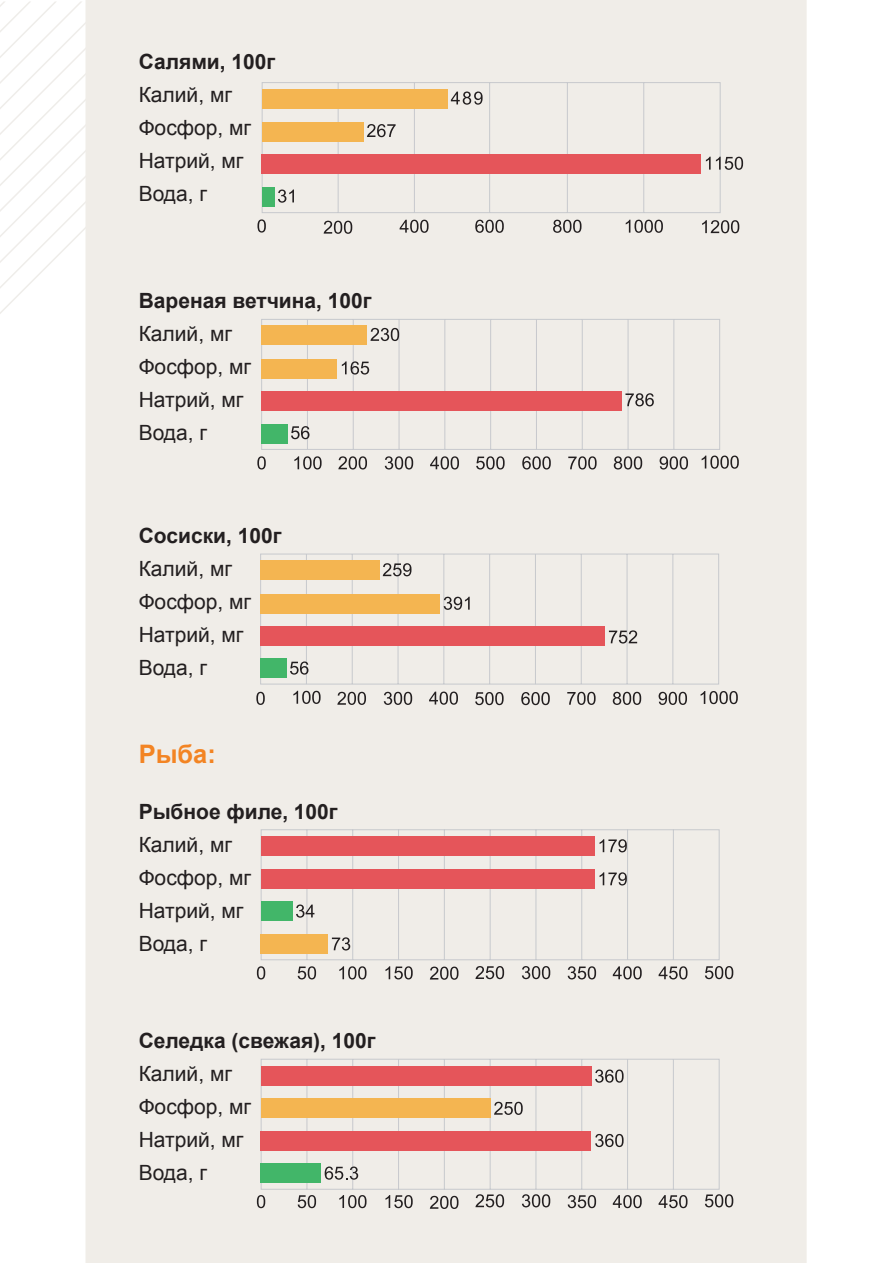
<style>
.page{position:relative;width:893px;height:1263px;background:#fff}
.page>*{position:absolute;margin:0;border:0;box-sizing:border-box;transform-origin:0 0}
.t1{font:700 25.5px "Arial";color:#f38423}
.t2{font:21px "Arial";color:#231f20}
.t3{font:700 21px "Arial";color:#231f20}
</style>
<div class="page">
<svg style="left:0;top:1px;width:86px;height:1184px"></svg>
<div style="left:86px;top:0;width:721px;height:1263px;background:#f0ede8"></div>
<svg style="left:260px;top:1058px;width:460px;height:132px;background:#ede9e5"></svg>
<svg style="left:257px;top:1195px;width:8px;height:13px"></svg>
<svg style="left:298px;top:1195px;width:18px;height:13px"></svg>
<svg style="left:339px;top:1195px;width:27px;height:13px"></svg>
<svg style="left:385px;top:1195px;width:28px;height:13px"></svg>
<svg style="left:430px;top:1196px;width:28px;height:13px"></svg>
<svg style="left:475px;top:1194px;width:29px;height:13px"></svg>
<svg style="left:522px;top:1194px;width:28px;height:13px"></svg>
<svg style="left:568px;top:1195px;width:28px;height:13px"></svg>
<svg style="left:613px;top:1195px;width:29px;height:13px"></svg>
<svg style="left:659px;top:1195px;width:28px;height:13px"></svg>
<svg style="left:705px;top:1194px;width:28px;height:13px"></svg>
<div style="left:261px;top:1098px;width:230px;height:20px;background:#f4b551"></div>
<svg style="left:494px;top:1102px;width:29px;height:13px"></svg>
<div style="left:261px;top:1163px;width:60px;height:20px;background:#42b669"></div>
<svg style="left:325px;top:1166px;width:33px;height:14px"></svg>
<div style="left:261px;top:1131px;width:330px;height:20px;background:#e5555a"></div>
<svg style="left:595px;top:1134px;width:29px;height:13px"></svg>
<div style="left:261px;top:1066px;width:330px;height:19px;background:#e5555a"></div>
<svg style="left:595px;top:1069px;width:29px;height:14px"></svg>
<div style="left:261px;top:82px;width:460px;height:131px;background:#f0ede8"></div>
<svg style="left:257px;top:219px;width:9px;height:14px"></svg>
<svg style="left:324px;top:221px;width:28px;height:13px"></svg>
<svg style="left:400px;top:220px;width:29px;height:13px"></svg>
<svg style="left:475px;top:220px;width:29px;height:13px"></svg>
<svg style="left:553px;top:220px;width:28px;height:13px"></svg>
<svg style="left:626px;top:220px;width:37px;height:13px"></svg>
<svg style="left:702px;top:220px;width:37px;height:13px"></svg>
<div style="left:262px;top:122px;width:101px;height:19px;background:#f4b551"></div>
<svg style="left:367px;top:124px;width:29px;height:13px"></svg>
<div style="left:262px;top:187px;width:12px;height:20px;background:#42b669"></div>
<svg style="left:278px;top:190px;width:16px;height:13px"></svg>
<div style="left:262px;top:154px;width:439px;height:20px;background:#e5555a"></div>
<svg style="left:706px;top:157px;width:37px;height:13px"></svg>
<div style="left:262px;top:89px;width:186px;height:20px;background:#f4b551"></div>
<svg style="left:451px;top:92px;width:32px;height:13px"></svg>
<div style="left:261px;top:319px;width:459px;height:131px;background:#f0ede8"></div>
<svg style="left:257px;top:456px;width:9px;height:13px"></svg>
<svg style="left:294px;top:456px;width:28px;height:13px"></svg>
<svg style="left:338px;top:456px;width:29px;height:13px"></svg>
<svg style="left:385px;top:456px;width:28px;height:13px"></svg>
<svg style="left:430px;top:456px;width:29px;height:13px"></svg>
<svg style="left:476px;top:456px;width:29px;height:13px"></svg>
<svg style="left:522px;top:456px;width:29px;height:13px"></svg>
<svg style="left:568px;top:456px;width:29px;height:13px"></svg>
<svg style="left:614px;top:456px;width:28px;height:13px"></svg>
<svg style="left:660px;top:456px;width:28px;height:13px"></svg>
<svg style="left:702px;top:456px;width:37px;height:13px"></svg>
<div style="left:261px;top:424px;width:26px;height:19px;background:#42b669"></div>
<svg style="left:291px;top:426px;width:18px;height:13px"></svg>
<div style="left:261px;top:391px;width:361px;height:20px;background:#e5555a"></div>
<svg style="left:625px;top:393px;width:29px;height:13px"></svg>
<div style="left:261px;top:326px;width:106px;height:19px;background:#f4b551"></div>
<svg style="left:370px;top:328px;width:29px;height:13px"></svg>
<div style="left:261px;top:359px;width:76px;height:20px;background:#f4b551"></div>
<svg style="left:342px;top:361px;width:27px;height:14px"></svg>
<svg style="left:260px;top:553px;width:459px;height:132px;background:#eeeae5"></svg>
<svg style="left:256px;top:692px;width:9px;height:13px"></svg>
<svg style="left:293px;top:691px;width:28px;height:13px"></svg>
<svg style="left:337px;top:692px;width:29px;height:13px"></svg>
<svg style="left:384px;top:692px;width:28px;height:13px"></svg>
<svg style="left:429px;top:691px;width:29px;height:14px"></svg>
<svg style="left:475px;top:692px;width:29px;height:13px"></svg>
<svg style="left:521px;top:692px;width:29px;height:13px"></svg>
<svg style="left:567px;top:692px;width:29px;height:13px"></svg>
<svg style="left:613px;top:692px;width:28px;height:13px"></svg>
<svg style="left:659px;top:692px;width:28px;height:13px"></svg>
<svg style="left:701px;top:691px;width:37px;height:13px"></svg>
<div style="left:260px;top:658px;width:26px;height:20px;background:#42b669"></div>
<svg style="left:290px;top:661px;width:18px;height:14px"></svg>
<div style="left:260px;top:626px;width:345px;height:19px;background:#e5555a"></div>
<svg style="left:609px;top:630px;width:28px;height:13px"></svg>
<div style="left:260px;top:560px;width:119px;height:20px;background:#f4b551"></div>
<svg style="left:383px;top:563px;width:28px;height:13px"></svg>
<div style="left:260px;top:594px;width:180px;height:20px;background:#f4b551"></div>
<svg style="left:444px;top:597px;width:26px;height:13px"></svg>
<svg style="left:260px;top:829px;width:460px;height:131px;background:#eeebe6"></svg>
<svg style="left:257px;top:966px;width:8px;height:13px"></svg>
<svg style="left:298px;top:966px;width:18px;height:13px"></svg>
<svg style="left:339px;top:966px;width:27px;height:13px"></svg>
<svg style="left:385px;top:966px;width:28px;height:13px"></svg>
<svg style="left:430px;top:966px;width:28px;height:14px"></svg>
<svg style="left:475px;top:966px;width:29px;height:13px"></svg>
<svg style="left:522px;top:966px;width:28px;height:13px"></svg>
<svg style="left:568px;top:966px;width:28px;height:13px"></svg>
<svg style="left:613px;top:966px;width:29px;height:13px"></svg>
<svg style="left:659px;top:966px;width:28px;height:13px"></svg>
<svg style="left:705px;top:966px;width:28px;height:13px"></svg>
<div style="left:261px;top:869px;width:334px;height:20px;background:#e5555a"></div>
<svg style="left:599px;top:872px;width:28px;height:13px"></svg>
<div style="left:261px;top:934px;width:67px;height:20px;background:#f4b551"></div>
<svg style="left:332px;top:937px;width:18px;height:13px"></svg>
<div style="left:261px;top:901px;width:31px;height:20px;background:#42b669"></div>
<svg style="left:296px;top:904px;width:18px;height:14px"></svg>
<div style="left:261px;top:836px;width:334px;height:20px;background:#e5555a"></div>
<svg style="left:600px;top:839px;width:27px;height:13px"></svg>
<p class="t3" style="left:139px;top:48px;width:138px">Салями, 100г</p>
<p class="t2" style="left:139px;top:81px;width:95px">Калий, мг</p>
<p class="t2" style="left:139px;top:114px;width:114px">Фосфор, мг</p>
<p class="t2" style="left:139px;top:147px;width:106px">Натрий, мг</p>
<p class="t2" style="left:139px;top:180px;width:70px">Вода, г</p>
<p class="t3" style="left:139px;top:287px;width:234px">Вареная ветчина, 100г</p>
<p class="t2" style="left:139px;top:320px;width:95px">Калий, мг</p>
<p class="t2" style="left:139px;top:353px;width:114px">Фосфор, мг</p>
<p class="t2" style="left:139px;top:386px;width:106px">Натрий, мг</p>
<p class="t2" style="left:139px;top:419px;width:70px">Вода, г</p>
<p class="t3" style="left:139px;top:522px;width:144px">Сосиски, 100г</p>
<p class="t2" style="left:139px;top:555px;width:95px">Калий, мг</p>
<p class="t2" style="left:139px;top:588px;width:114px">Фосфор, мг</p>
<p class="t2" style="left:139px;top:621px;width:106px">Натрий, мг</p>
<p class="t2" style="left:139px;top:654px;width:70px">Вода, г</p>
<p class="t1" style="left:139px;top:737px;width:79px">Рыба:</p>
<p class="t3" style="left:139px;top:797px;width:200px">Рыбное филе, 100г</p>
<p class="t2" style="left:139px;top:830px;width:95px">Калий, мг</p>
<p class="t2" style="left:139px;top:863px;width:114px">Фосфор, мг</p>
<p class="t2" style="left:139px;top:896px;width:106px">Натрий, мг</p>
<p class="t2" style="left:139px;top:929px;width:70px">Вода, г</p>
<p class="t3" style="left:139px;top:1027px;width:238px">Селедка (свежая), 100г</p>
<p class="t2" style="left:139px;top:1060px;width:95px">Калий, мг</p>
<p class="t2" style="left:139px;top:1093px;width:114px">Фосфор, мг</p>
<p class="t2" style="left:139px;top:1126px;width:106px">Натрий, мг</p>
<p class="t2" style="left:139px;top:1159px;width:70px">Вода, г</p>
</div>
